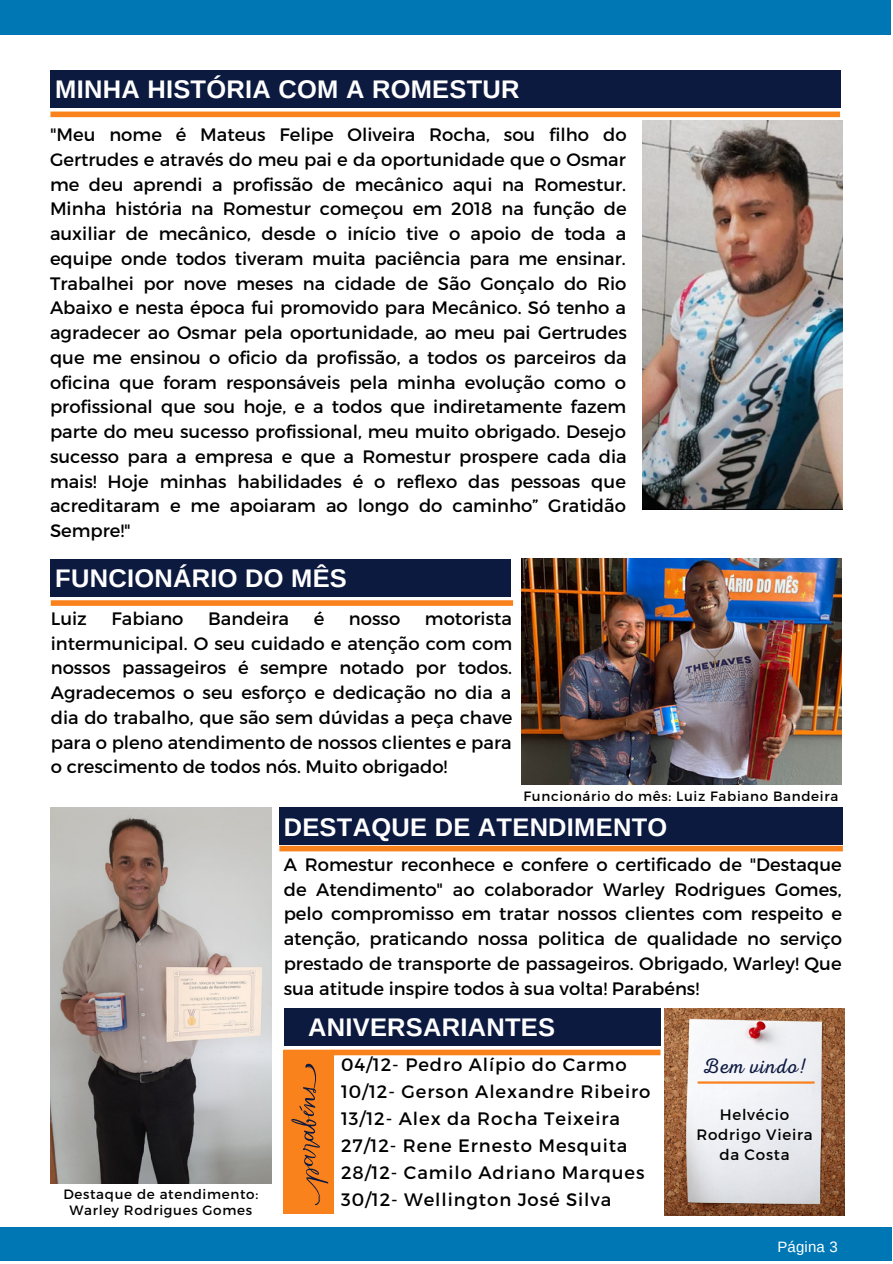
<style>
.page{position:relative;width:893px;height:1264px;background:#fff}
.page>*{position:absolute;margin:0;border:0;box-sizing:border-box;transform-origin:0 0}
.t1{font:700 25.5px "Arimo";letter-spacing:.01em;color:#fff}
.t2{font:21px "RTL Adam Script Light";letter-spacing:.05em;color:#0d1a40}
.t3{font:18px/24.8px "Montserrat";color:#000;text-align:justify}
.t4{font:18px/27px "Montserrat";letter-spacing:.05em;color:#000}
.t5{font:15px/20.2px "Montserrat";letter-spacing:.05em;color:#000;text-align:center}
.t6{font:15px "Arimo";letter-spacing:.01em;color:#fff}
.t7{font:13.5px/15.8px "Montserrat";letter-spacing:.05em;color:#000;text-align:center}
</style>
<div class="page">
<div style="left:0;top:1227px;width:891px;height:33px;background:#0077b5"></div>
<div style="left:0;top:0;width:890px;height:35px;background:#0077b5"></div>
<div style="left:50px;top:111px;width:790px;height:6px;background:#fa821d"></div>
<div style="left:50px;top:70px;width:791px;height:38px;background:#0d1a40"></div>
<div style="left:51px;top:600px;width:462px;height:6px;background:#fa821d"></div>
<div style="left:51px;top:559px;width:460px;height:37px;background:#0d1a40"></div>
<img style="left:642px;top:120px;width:200px;height:389px">
<img style="left:521px;top:559px;width:320px;height:225px">
<div style="left:279px;top:807px;width:563px;height:38px;background:#0d1a40"></div>
<div style="left:279px;top:845px;width:563px;height:6px;background:#fa821d"></div>
<img style="left:51px;top:807px;width:220px;height:376px">
<div style="left:284px;top:1050px;width:50px;height:163px;background:#fa821d"></div>
<svg style="left:291px;top:1063px;width:37px;height:142px"></svg>
<div style="left:284px;top:1008px;width:376px;height:37px;background:#0d1a40"></div>
<div style="left:284px;top:1049px;width:376px;height:6px;background:#fa821d"></div>
<img style="left:664px;top:1008px;width:180px;height:207px">
<hr style="left:697px;top:1081px;width:117px;height:2px;background:#fa821d">
<h1 class="t1" style="left:55px;top:75px;width:466px">MINHA HISTÓRIA COM A ROMESTUR</h1>
<p class="t3" style="left:50px;top:121px;width:578px">"Meu nome é Mateus Felipe Oliveira Rocha, sou filho do Gertrudes e através do meu pai e da oportunidade que o Osmar me deu aprendi a profissão de mecânico aqui na Romestur.<br>Minha história na Romestur começou em 2018 na função de auxiliar de mecânico, desde o início tive o apoio de toda a equipe onde todos tiveram muita paciência para me ensinar.<br>Trabalhei por nove meses na cidade de São Gonçalo do Rio Abaixo e nesta época fui promovido para Mecânico. Só tenho a agradecer ao Osmar pela oportunidade, ao meu pai Gertrudes que me ensinou o oficio da profissão, a todos os parceiros da oficina que foram responsáveis pela minha evolução como o profissional que sou hoje, e a todos que indiretamente fazem parte do meu sucesso profissional, meu muito obrigado. Desejo sucesso para a empresa e que a Romestur prospere cada dia mais! Hoje minhas habilidades é o reflexo das pessoas que acreditaram e me apoiaram ao longo do caminho” Gratidão Sempre!"</p>
<h1 class="t1" style="left:55px;top:564px;width:293px">FUNCIONÁRIO DO MÊS</h1>
<p class="t3" style="left:51px;top:605px;width:38px">Luiz</p>
<p class="t3" style="left:112px;top:605px;width:73px">Fabiano</p>
<p class="t3" style="left:208px;top:605px;width:82px">Bandeira</p>
<p class="t3" style="left:313px;top:605px;width:12px">é</p>
<p class="t3" style="left:349px;top:605px;width:53px">nosso</p>
<p class="t3" style="left:51px;top:605px;width:463px;text-indent:374px">motorista intermunicipal. O seu cuidado e atenção com com nossos passageiros é sempre notado por todos.<br>Agradecemos o seu esforço e dedicação no dia a dia do trabalho, que são sem dúvidas a peça chave para o pleno atendimento de nossos clientes e para o crescimento de todos nós. Muito obrigado!</p>
<p class="t7" style="left:523px;top:787px;width:316px">Funcionário do mês: Luiz Fabiano Bandeira</p>
<h1 class="t1" style="left:284px;top:812px;width:385px">DESTAQUE DE ATENDIMENTO</h1>
<p class="t3" style="left:284px;top:851px;width:560px">A Romestur reconhece e confere o certificado de "Destaque de Atendimento" ao colaborador Warley Rodrigues Gomes, pelo compromisso em tratar nossos clientes com respeito e atenção, praticando nossa politica de qualidade no serviço prestado de transporte de passageiros. Obrigado, Warley! Que sua atitude inspire todos à sua volta! Parabéns!</p>
<p class="t7" style="left:63px;top:1185px;width:196px">Destaque de atendimento:<br>Warley Rodrigues Gomes</p>
<h1 class="t1" style="left:308px;top:1012px;width:248px">ANIVERSARIANTES</h1>
<p class="t4" style="left:341px;top:1050px;width:310px">04/12- Pedro Alípio do Carmo<br>10/12- Gerson Alexandre Ribeiro<br>13/12- Alex da Rocha Teixeira<br>27/12- Rene Ernesto Mesquita<br>28/12- Camilo Adriano Marques<br>30/12- Wellington José Silva</p>
<p class="t2" style="left:702px;top:1054px;width:106px">Bem vindo!</p>
<p class="t5" style="left:696px;top:1103px;width:118px">Helvécio<br>Rodrigo Vieira da Costa</p>
<p class="t6" style="left:777px;top:1238px;width:62px">Página 3</p>
</div>
